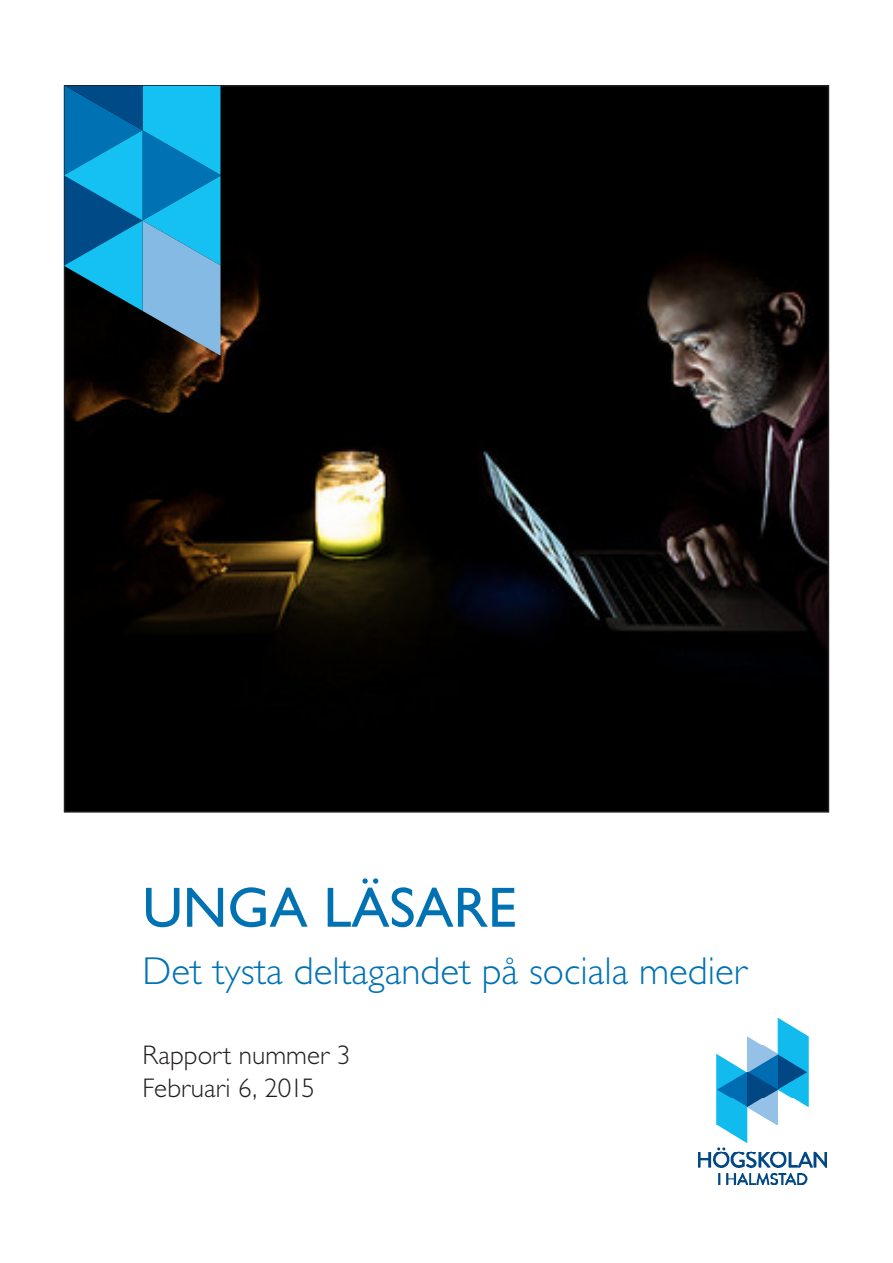
<style>
.page{position:relative;width:893px;height:1263px;background:#fff}
.page>*{position:absolute;margin:0;border:0;box-sizing:border-box;transform-origin:0 0}
.Allmänt_styckeformat{font:57px "Gill Sans Std";color:#0072b4}
.Allmänt_styckeformat-2{font:300 39px "Gill Sans Std";color:#0072b4}
.Ingress{font:300 27px "Gill Sans Std";letter-spacing:.005em;color:#231f20}
</style>
<div class="page">
<img style="left:67px;top:88px;width:759px;height:722px">
<img style="left:698px;top:1018px;width:128px;height:166px">
<svg style="left:65px;top:86px;width:155px;height:269px;background:#1e82ae"></svg>
<p class="Allmänt_styckeformat" style="left:143px;top:875px;width:375px">UNGA LÄSARE</p>
<p class="Allmänt_styckeformat-2" style="left:143px;top:949px;width:606px">Det tysta deltagandet på sociala medier</p>
<p class="Ingress" style="left:143px;top:1040px;width:209px">Rapport nummer 3</p>
<p class="Ingress" style="left:143px;top:1072px;width:174px">Februari 6, 2015</p>
</div>
